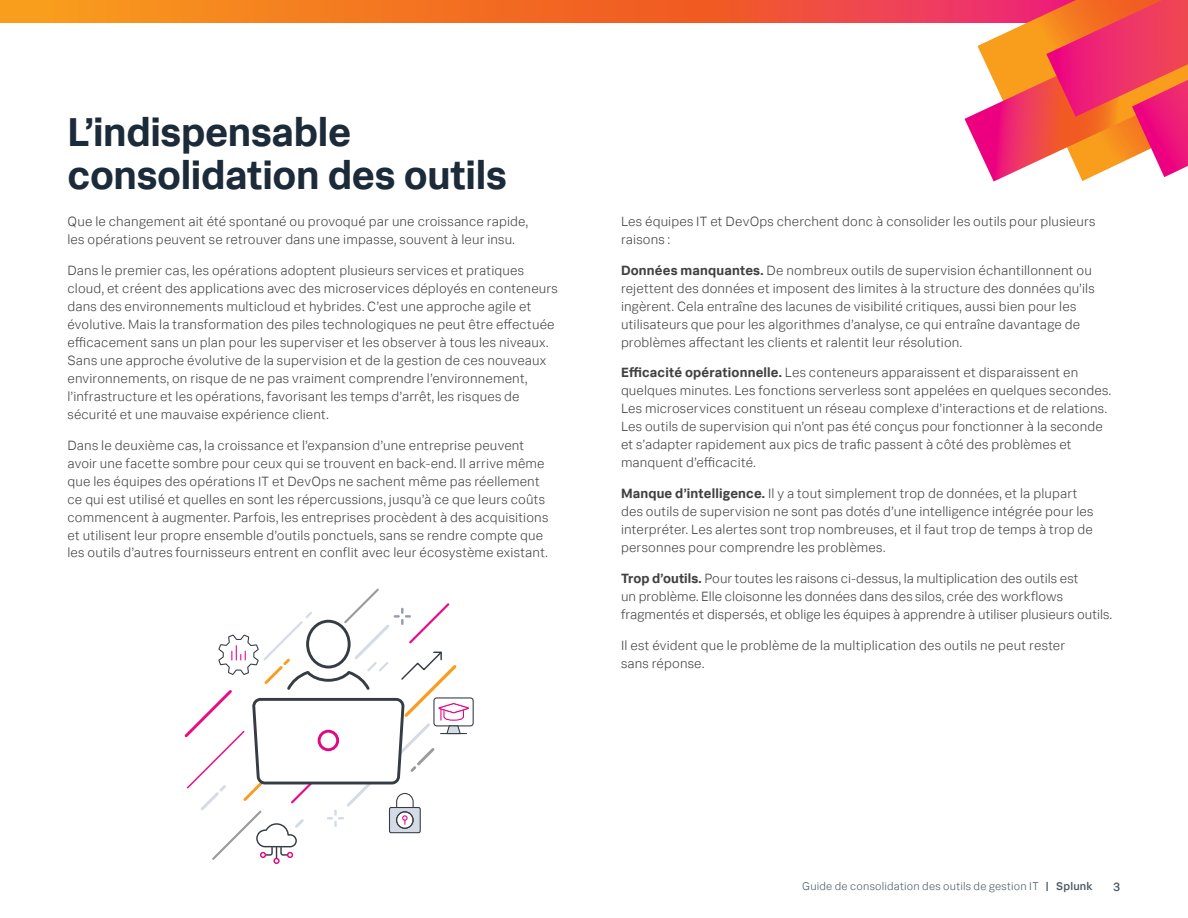
<style>
.page{position:relative;width:1188px;height:918px;background:#fff}
.page>*{position:absolute;margin:0;border:0;box-sizing:border-box;transform-origin:0 0}
.t1{font:700 40.5px/43.5px "Splunk Data Sans Pro";letter-spacing:-.01em;color:#1c2b39}
.t2{font:300 13.5px/18px "Splunk Data Sans Pro";letter-spacing:.01em;color:#414042}
.t3{font:500 12px "Splunk Data Sans Pro";color:#485865}
.t4{font:300 11.25px "Splunk Data Sans Pro";letter-spacing:.02em;color:#485865}
.s1{font-weight:700}
.s2{font-weight:500}
</style>
<div class="page">
<svg style="left:0;top:0;width:964px;height:23px;background:#f36d2a"></svg>
<svg style="left:964px;top:0;width:224px;height:182px"></svg>
<div style="left:433px;top:697px;width:41px;height:29px;border:1px solid #363c44;border-radius:3px"></div>
<svg style="left:185px;top:589px;width:285px;height:275px"></svg>
<h1 class="t1" style="left:68px;top:109px;width:441px">L’indispensable consolidation des outils</h1>
<p class="t2" style="left:68px;top:212px;width:462px">Que le changement ait été spontané ou provoqué par une croissance rapide, les opérations peuvent se retrouver dans une impasse, souvent à leur insu.</p>
<p class="t2" style="left:68px;top:261px;width:492px">Dans le premier cas, les opérations adoptent plusieurs services et pratiques cloud, et créent des applications avec des microservices déployés en conteneurs dans des environnements multicloud et hybrides. C’est une approche agile et évolutive. Mais la transformation des piles technologiques ne peut être effectuée efficacement sans un plan pour les superviser et les observer à tous les niveaux.<br>Sans une approche évolutive de la supervision et de la gestion de ces nouveaux environnements, on risque de ne pas vraiment comprendre l’environnement, l’infrastructure et les opérations, favorisant les temps d’arrêt, les risques de sécurité et une mauvaise expérience client.</p>
<p class="t2" style="left:68px;top:436px;width:482px">Dans le deuxième cas, la croissance et l’expansion d’une entreprise peuvent avoir une facette sombre pour ceux qui se trouvent en back-end. Il arrive même que les équipes des opérations IT et DevOps ne sachent même pas réellement ce qui est utilisé et quelles en sont les répercussions, jusqu’à ce que leurs coûts commencent à augmenter. Parfois, les entreprises procèdent à des acquisitions et utilisent leur propre ensemble d’outils ponctuels, sans se rendre compte que les outils d’autres fournisseurs entrent en conflit avec leur écosystème existant.</p>
<p class="t2" style="left:621px;top:212px;width:476px">Les équipes IT et DevOps cherchent donc à consolider les outils pour plusieurs raisons :</p>
<p class="t2" style="left:621px;top:261px;width:475px"><span class="s1">Données manquantes.</span> De nombreux outils de supervision échantillonnent ou rejettent des données et imposent des limites à la structure des données qu’ils ingèrent. Cela entraîne des lacunes de visibilité critiques, aussi bien pour les utilisateurs que pour les algorithmes d’analyse, ce qui entraîne davantage de problèmes affectant les clients et ralentit leur résolution.</p>
<p class="t2" style="left:621px;top:364px;width:492px"><span class="s1">Efficacité opérationnelle.</span> Les conteneurs apparaissent et disparaissent en quelques minutes. Les fonctions serverless sont appelées en quelques secondes.<br>Les microservices constituent un réseau complexe d’interactions et de relations.<br>Les outils de supervision qui n’ont pas été conçus pour fonctionner à la seconde et s’adapter rapidement aux pics de trafic passent à côté des problèmes et manquent d’efficacité.</p>
<p class="t2" style="left:621px;top:485px;width:474px"><span class="s1">Manque d’intelligence.</span> Il y a tout simplement trop de données, et la plupart des outils de supervision ne sont pas dotés d’une intelligence intégrée pour les interpréter. Les alertes sont trop nombreuses, et il faut trop de temps à trop de personnes pour comprendre les problèmes.</p>
<p class="t2" style="left:621px;top:569px;width:493px"><span class="s1">Trop d’outils.</span> Pour toutes les raisons ci-dessus, la multiplication des outils est<br>un problème. Elle cloisonne les données dans des silos, crée des workflows fragmentés et dispersés, et oblige les équipes à apprendre à utiliser plusieurs outils.</p>
<p class="t2" style="left:621px;top:636px;width:446px">Il est évident que le problème de la multiplication des outils ne peut rester sans réponse.</p>
<p class="t4" style="left:802px;top:880px;width:292px">Guide de consolidation des outils de gestion IT <span class="s2">| Splunk</span></p>
<p class="t3" style="left:1113px;top:880px;width:9px">3</p>
</div>
